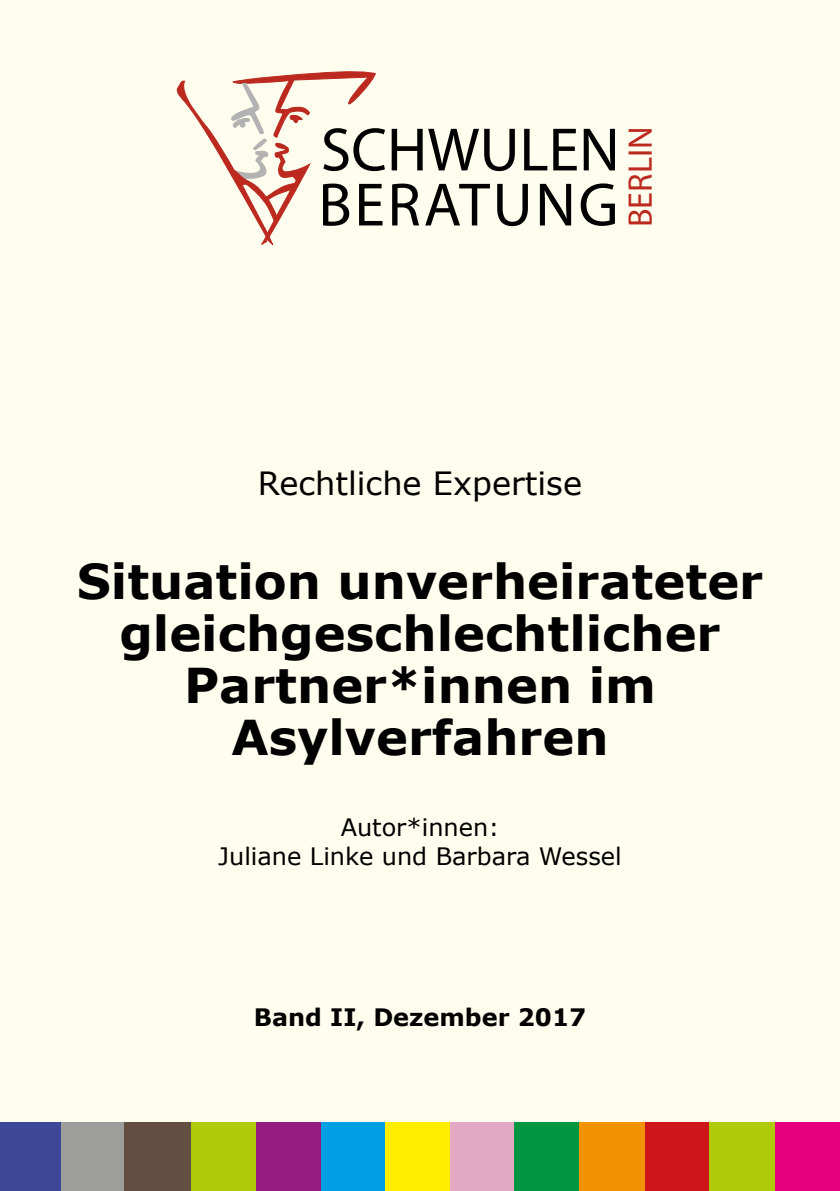
<style>
.page{position:relative;width:840px;height:1191px;background:#fff}
.page>*{position:absolute;margin:0;border:0;box-sizing:border-box;transform-origin:0 0}
.t1{font:61.6px/55px "Myriad";color:#000}
.t2{font:700 48px/52px "Verdana";color:#000;text-align:center}
.t3{font:34.2px "Myriad";letter-spacing:.005em;color:#bb291f}
.t4{font:32px "Verdana";color:#000}
.t5{font:24px/28.8px "Verdana";color:#000;text-align:center}
.t6{font:700 24px "Verdana";color:#000}
</style>
<div class="page">
<div style="left:0;top:0;width:839px;height:1191px;background:#fffdee"></div>
<svg style="left:176px;top:71px;width:200px;height:175px"></svg>
<div style="left:774px;top:1123px;width:65px;height:68px;background:#e6007d"></div>
<div style="left:644px;top:1123px;width:65px;height:68px;background:#cd171a"></div>
<div style="left:578px;top:1123px;width:66px;height:68px;background:#f39200"></div>
<div style="left:384px;top:1123px;width:66px;height:68px;background:#ffed00"></div>
<div style="left:450px;top:1123px;width:64px;height:68px;background:#e3a8c4"></div>
<div style="left:0;top:1123px;width:61px;height:68px;background:#3d4898"></div>
<div style="left:61px;top:1123px;width:63px;height:68px;background:#9d9d9c"></div>
<div style="left:191px;top:1123px;width:65px;height:68px;background:#afca0b"></div>
<div style="left:709px;top:1123px;width:65px;height:68px;background:#afca0b"></div>
<div style="left:514px;top:1123px;width:64px;height:68px;background:#009641"></div>
<div style="left:320px;top:1123px;width:64px;height:68px;background:#009fe3"></div>
<div style="left:256px;top:1123px;width:64px;height:68px;background:#951b81"></div>
<div style="left:124px;top:1123px;width:67px;height:68px;background:#634e42"></div>
<p class="t1" style="left:318px;top:125px;width:303px">SCHWULEN<br>BERATUNG</p>
<p class="t3" style="left:623px;top:227px;width:103px;rotate:-90deg">BERLIN</p>
<p class="t4" style="left:258px;top:463px;width:325px">Rechtliche Expertise</p>
<p class="t2" style="left:77px;top:556px;width:687px">Situation unverheirateter gleichgeschlechtlicher<br>Partner*innen im<br>Asylverfahren</p>
<p class="t5" style="left:218px;top:813px;width:405px">Autor*innen:<br>Juliane Linke und Barbara Wessel</p>
<p class="t6" style="left:253px;top:1002px;width:334px">Band II, Dezember 2017</p>
</div>
